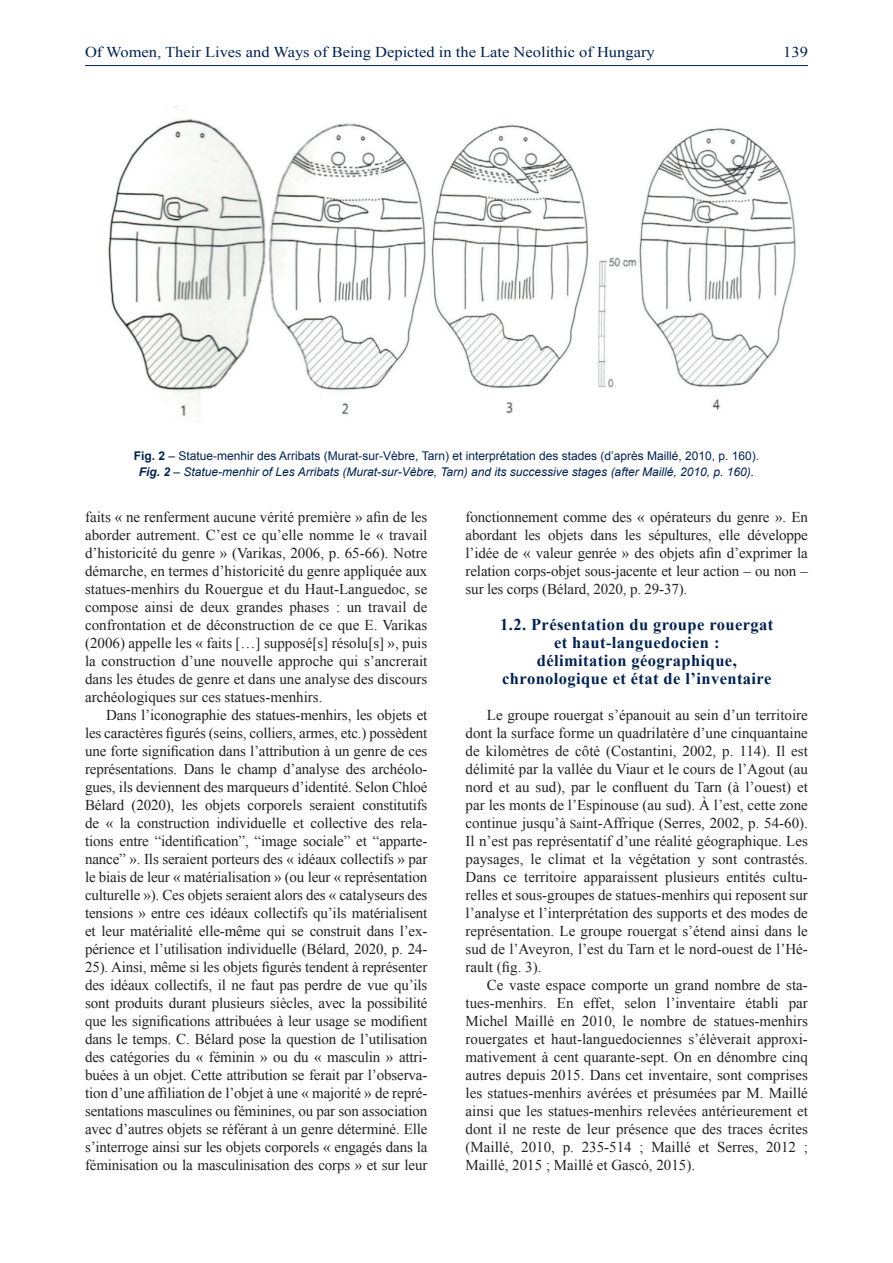
<style>
.page{position:relative;width:893px;height:1263px;background:#fff}
.page>*{position:absolute;margin:0;border:0;box-sizing:border-box;transform-origin:0 0}
.t1{font:700 16.5px/18px "Times New Roman";letter-spacing:.025em;color:#00214f;text-align:center}
.t2{font:15px/18px "Times New Roman";color:#231f20;text-align:justify}
.t3{font:15px "Times New Roman";color:#00214f;scale:1.1 1}
.t4{font:12px/16.5px "Arial";color:#00214f;text-align:center}
.s1{font-weight:700}
.s2{font-weight:700;font-style:italic}
.s3{font-style:italic}
.s4{font-size:12px}
</style>
<div class="page">
<hr style="left:85px;top:65px;width:723px;height:1px;background:#00214f">
<img style="left:108px;top:106px;width:688px;height:315px">
<p class="t3" style="left:85px;top:42px;width:519px">Of Women, Their Lives and Ways of Being Depicted in the Late Neolithic of Hungary</p>
<p class="t3" style="left:783px;top:42px;width:24px">139</p>
<p class="t4" style="left:134px;top:447px;width:627px"><span class="s1">Fig. 2</span> – Statue-menhir des Arribats (Murat-sur-Vèbre, Tarn) et interprétation des stades (d’après Maillé, 2010, p. 160).<br><span class="s2">Fig. 2</span> <span class="s3">– Statue-menhir of Les Arribats (Murat-sur-Vèbre, Tarn) and its successive stages (after Maillé, 2010, p. 160).</span></p>
<p class="t2" style="left:85px;top:508px;width:344px">faits « ne renferment aucune vérité première » afin de les aborder autrement. C’est ce qu’elle nomme le « travail d’historicité du genre » (Varikas, 2006, p. 65-66). Notre démarche, en termes d’historicité du genre appliquée aux statues-menhirs du Rouergue et du Haut-Languedoc, se compose ainsi de deux grandes phases : un travail de confrontation et de déconstruction de ce que E. Varikas (2006) appelle les « faits […] supposé[s] résolu[s] », puis la construction d’une nouvelle approche qui s’ancrerait dans les études de genre et dans une analyse des discours archéologiques sur ces statues-menhirs.</p>
<p class="t2" style="left:85px;top:706px;width:344px;text-indent:21px">Dans l’iconographie des statues-menhirs, les objets et les caractères figurés (seins, colliers, armes, etc.) possèdent une forte signification dans l’attribution à un genre de ces représentations. Dans le champ d’analyse des archéolo&shy;gues, ils deviennent des marqueurs d’identité. Selon Chloé Bélard (2020), les objets corporels seraient constitutifs de « la construction individuelle et collective des rela&shy;tions entre “identification”, “image sociale” et “apparte&shy;nance” ». Ils seraient porteurs des « idéaux collectifs » par le biais de leur « matérialisation » (ou leur « représentation culturelle »). Ces objets seraient alors des « catalyseurs des tensions » entre ces idéaux collectifs qu’ils matérialisent et leur matérialité elle-même qui se construit dans l’ex&shy;périence et l’utilisation individuelle (Bélard, 2020, p. 24- 25). Ainsi, même si les objets figurés tendent à représenter des idéaux collectifs, il ne faut pas perdre de vue qu’ils sont produits durant plusieurs siècles, avec la possibilité que les significations attribuées à leur usage se modifient dans le temps. C. Bélard pose la question de l’utilisation des catégories du « féminin » ou du « masculin » attri&shy;buées à un objet. Cette attribution se ferait par l’observa&shy;tion d’une affiliation de l’objet à une « majorité » de repré&shy;sentations masculines ou féminines, ou par son association avec d’autres objets se référant à un genre déterminé. Elle s’interroge ainsi sur les objets corporels « engagés dans la féminisation ou la masculinisation des corps » et sur leur</p>
<p class="t2" style="left:466px;top:508px;width:344px">fonctionnement comme des « opérateurs du genre ». En abordant les objets dans les sépultures, elle développe l’idée de « valeur genrée » des objets afin d’exprimer la relation corps-objet sous-jacente et leur action – ou non – sur les corps (Bélard, 2020, p. 29-37).</p>
<p class="t1" style="left:500px;top:615px;width:275px">1.2. Présentation du groupe rouergat et haut-languedocien :<br>délimitation géographique, chronologique et état de l’inventaire</p>
<p class="t2" style="left:466px;top:706px;width:344px;text-indent:21px">Le groupe rouergat s’épanouit au sein d’un territoire dont la surface forme un quadrilatère d’une cinquantaine de kilomètres de côté (Costantini, 2002, p. 114). Il est délimité par la vallée du Viaur et le cours de l’Agout (au nord et au sud), par le confluent du Tarn (à l’ouest) et par les monts de l’Espinouse (au sud). À l’est, cette zone continue jusqu’à <span class="s4">Sa</span>int-Affrique (Serres, 2002, p. 54-60).<br>Il n’est pas représentatif d’une réalité géographique. Les paysages, le climat et la végétation y sont contrastés.<br>Dans ce territoire apparaissent plusieurs entités cultu&shy;relles et sous-groupes de statues-menhirs qui reposent sur l’analyse et l’interprétation des supports et des modes de représentation. Le groupe rouergat s’étend ainsi dans le sud de l’Aveyron, l’est du Tarn et le nord-ouest de l’Hé&shy;rault (fig. 3).</p>
<p class="t2" style="left:466px;top:976px;width:344px;text-indent:21px">Ce vaste espace comporte un grand nombre de sta&shy;tues-menhirs. En effet, selon l’inventaire établi par Michel Maillé en 2010, le nombre de statues-menhirs rouergates et haut-languedociennes s’élèverait approxi&shy;mativement à cent quarante-sept. On en dénombre cinq autres depuis 2015. Dans cet inventaire, sont comprises les statues-menhirs avérées et présumées par M. Maillé ainsi que les statues-menhirs relevées antérieurement et dont il ne reste de leur présence que des traces écrites (Maillé, 2010, p. 235-514 ; Maillé et Serres, 2012 ; Maillé, 2015 ; Maillé et Gascó, 2015).</p>
</div>
